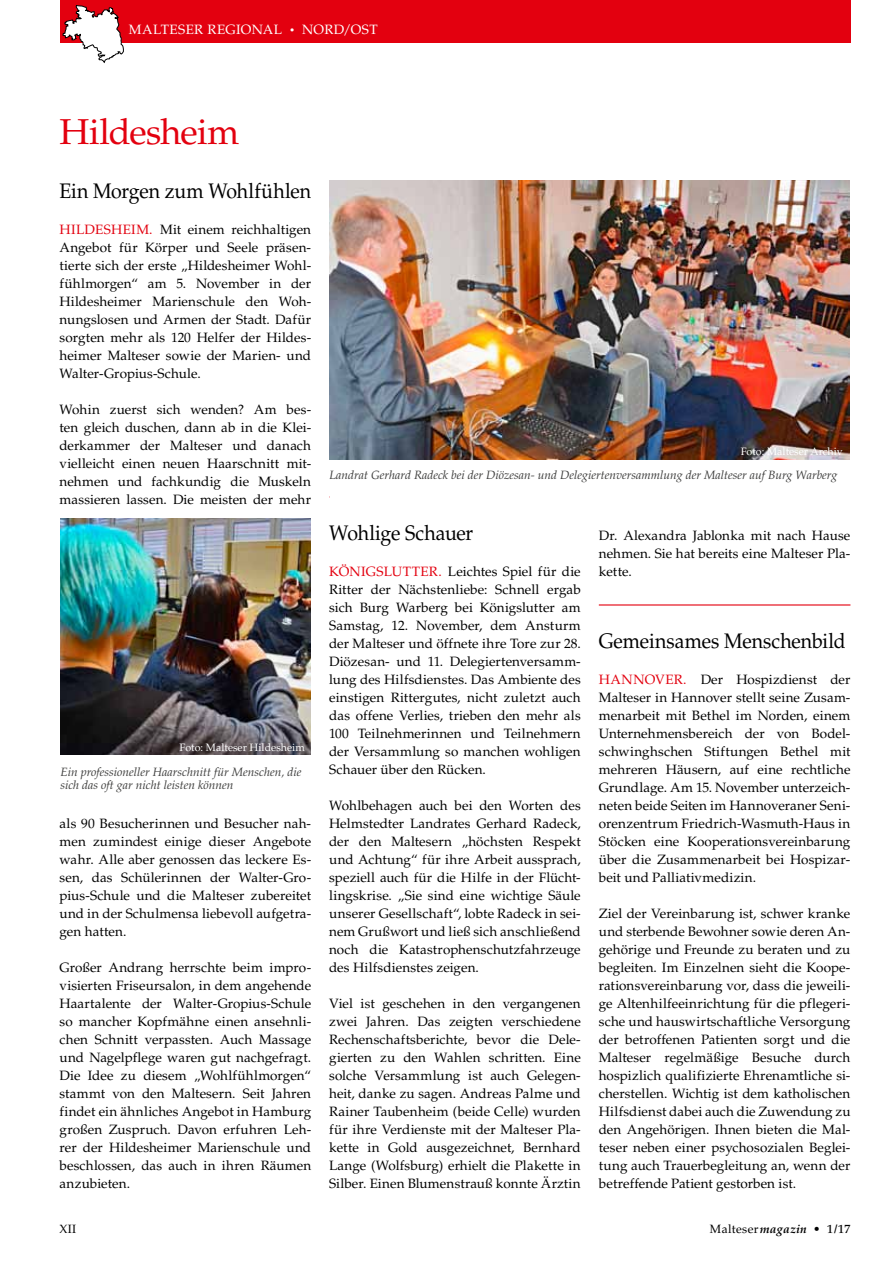
<style>
.page{position:relative;width:893px;height:1263px;background:#fff}
.page>*{position:absolute;margin:0;border:0;box-sizing:border-box;transform-origin:0 0}
.t1{font:36px "Palatino LT Std";letter-spacing:-.02em;color:#e3000f}
.t2{font:21px "Palatino LT Std";color:#000;scale:.93 1}
.t3{font:13.5px/18px "Palatino LT Std";letter-spacing:.01em;color:#000;text-align:justify}
.t4{font:13.5px "Palatino LT Std";color:#e3000f}
.t5{font:13.5px "Palatino LT Std";letter-spacing:.02em;color:#fff}
.t6{font:italic 12px/13.5px "Palatino LT Std";color:#3b3b3a}
.t7{font:12px "Palatino LT Std";color:#000}
.t8{font:10.65px "Palatino LT Std";color:#fff}
.s1{font-size:9px}
.s2{color:#e3000f}
.s3{font-weight:700;font-style:italic}
.s4{font-weight:500}
</style>
<div class="page">
<div style="left:60px;top:0;width:790px;height:43px;background:#e3000f"></div>
<svg style="left:62px;top:5px;width:62px;height:58px"></svg>
<hr style="left:599px;top:604px;width:251px;height:1px;background:#e3000f">
<img style="left:329px;top:181px;width:520px;height:278px">
<img style="left:60px;top:519px;width:250px;height:236px">
<p class="t5" style="left:129px;top:22px;width:250px">malteser regional <span class="s1">•</span> Nord/Ost</p>
<h1 class="t1" style="left:60px;top:111px;width:181px">Hildesheim</h1>
<h2 class="t2" style="left:60px;top:179px;width:272px">Ein Morgen zum Wohlfühlen</h2>
<p class="t4" style="left:60px;top:221px;width:22px">Hildesheim</p>
<p class="t3" style="left:60px;top:221px;width:253px;text-indent:90px"><span class="s2">.</span> Mit einem reichhaltigen Angebot für Körper und Seele präsen&shy;tierte sich der erste „Hildesheimer Wohl&shy;fühlmorgen“ am 5. November in der Hildesheimer Marienschule den Woh&shy;nungslosen und Armen der Stadt. Dafür sorgten mehr als 120 Helfer der Hildes&shy;heimer Malteser sowie der Marien- und Walter-Gropius-Schule.</p>
<p class="t3" style="left:60px;top:401px;width:253px">Wohin zuerst sich wenden? Am bes&shy;ten gleich duschen, dann ab in die Klei&shy;derkammer der Malteser und danach vielleicht einen neuen Haarschnitt mit&shy;nehmen und fachkundig die Muskeln massieren lassen. Die meisten der mehr</p>
<p class="t8" style="left:180px;top:741px;width:127px">Foto: Malteser Hildesheim</p>
<p class="t6" style="left:60px;top:765px;width:242px">Ein professioneller Haarschnitt für Menschen, die sich das oft gar nicht leisten können</p>
<p class="t3" style="left:60px;top:815px;width:253px">als 90 Besucherinnen und Besucher nah&shy;men zumindest einige dieser Angebote wahr. Alle aber genossen das leckere Es&shy;sen, das Schülerinnen der Walter-Gro&shy;pius-Schule und die Malteser zubereitet und in der Schulmensa liebevoll aufgetra&shy;gen hatten.</p>
<p class="t3" style="left:60px;top:959px;width:253px">Großer Andrang herrschte beim impro&shy;visierten Friseursalon, in dem angehende Haartalente der Walter-Gropius-Schule so mancher Kopfmähne einen ansehnli&shy;chen Schnitt verpassten. Auch Massage und Nagelpflege waren gut nachgefragt.<br>Die Idee zu diesem „Wohlfühlmorgen“ stammt von den Maltesern. Seit Jahren findet ein ähnliches Angebot in Hamburg großen Zuspruch. Davon erfuhren Leh&shy;rer der Hildesheimer Marienschule und beschlossen, das auch in ihren Räumen anzubieten.</p>
<p class="t8" style="left:741px;top:445px;width:104px">Foto: Malteser Archiv</p>
<p class="t6" style="left:330px;top:468px;width:509px">Landrat Gerhard Radeck bei der Diözesan- und Delegiertenversammlung der Malteser auf Burg Warberg</p>
<h2 class="t2" style="left:329px;top:521px;width:157px">Wohlige Schauer</h2>
<p class="t4" style="left:329px;top:563px;width:20px">Königslutter</p>
<p class="t3" style="left:329px;top:563px;width:253px;text-indent:109px"><span class="s2">.</span> Leichtes Spiel für die Ritter der Nächstenliebe: Schnell ergab sich Burg Warberg bei Königslutter am Samstag, 12. November, dem Ansturm der Malteser und öffnete ihre Tore zur 28.<br>Diözesan- und 11. Delegiertenversamm&shy;lung des Hilfsdienstes. Das Ambiente des einstigen Rittergutes, nicht zuletzt auch das offene Verlies, trieben den mehr als 100 Teilnehmerinnen und Teilnehmern der Versammlung so manchen wohligen Schauer über den Rücken.</p>
<p class="t3" style="left:329px;top:797px;width:253px">Wohlbehagen auch bei den Worten des Helmstedter Landrates Gerhard Radeck, der den Maltesern „höchsten Respekt und Achtung“ für ihre Arbeit aussprach, speziell auch für die Hilfe in der Flücht&shy;lingskrise. „Sie sind eine wichtige Säule unserer Gesellschaft“, lobte Radeck in sei&shy;nem Grußwort und ließ sich anschließend noch die Katastrophenschutzfahrzeuge des Hilfsdienstes zeigen.</p>
<p class="t3" style="left:329px;top:995px;width:253px">Viel ist geschehen in den vergangenen zwei Jahren. Das zeigten verschiedene Rechenschaftsberichte, bevor die Dele&shy;gierten zu den Wahlen schritten. Eine solche Versammlung ist auch Gelegen&shy;heit, danke zu sagen. Andreas Palme und Rainer Taubenheim (beide Celle) wurden für ihre Verdienste mit der Malteser Pla&shy;kette in Gold ausgezeichnet, Bernhard Lange (Wolfsburg) erhielt die Plakette in Silber. Einen Blumenstrauß konnte Ärztin</p>
<p class="t3" style="left:599px;top:527px;width:253px">Dr. Alexandra Jablonka mit nach Hause nehmen. Sie hat bereits eine Malteser Pla&shy;kette.</p>
<h2 class="t2" style="left:599px;top:629px;width:267px">Gemeinsames Menschenbild</h2>
<p class="t4" style="left:599px;top:671px;width:24px">Hannover</p>
<p class="t3" style="left:599px;top:671px;width:253px;text-indent:84px"><span class="s2">.</span> Der Hospizdienst der Malteser in Hannover stellt seine Zusam&shy;menarbeit mit Bethel im Norden, einem Unternehmensbereich der von Bodel&shy;schwinghschen Stiftungen Bethel mit mehreren Häusern, auf eine rechtliche Grundlage. Am 15. November unterzeich&shy;neten beide Seiten im Hannoveraner Seni&shy;orenzentrum Friedrich-Wasmuth-Haus in Stöcken eine Kooperationsvereinbarung über die Zusammenarbeit bei Hospizar&shy;beit und Palliativmedizin.</p>
<p class="t3" style="left:599px;top:905px;width:253px">Ziel der Vereinbarung ist, schwer kranke und sterbende Bewohner sowie deren An&shy;gehörige und Freunde zu beraten und zu begleiten. Im Einzelnen sieht die Koope&shy;rationsvereinbarung vor, dass die jeweili&shy;ge Altenhilfeeinrichtung für die pflegeri&shy;sche und hauswirtschaftliche Versorgung der betroffenen Patienten sorgt und die Malteser regelmäßige Besuche durch hospizlich qualifizierte Ehrenamtliche si&shy;cherstellen. Wichtig ist dem katholischen Hilfsdienst dabei auch die Zuwendung zu den Angehörigen. Ihnen bieten die Mal&shy;teser neben einer psychosozialen Beglei&shy;tung auch Trauerbegleitung an, wenn der betreffende Patient gestorben ist.</p>
<p class="t7" style="left:60px;top:1222px;width:18px">XII</p>
<p class="t7" style="left:710px;top:1222px;width:142px">Malteser <span class="s3">magazin</span> <span class="s4">• 1/17</span></p>
</div>
